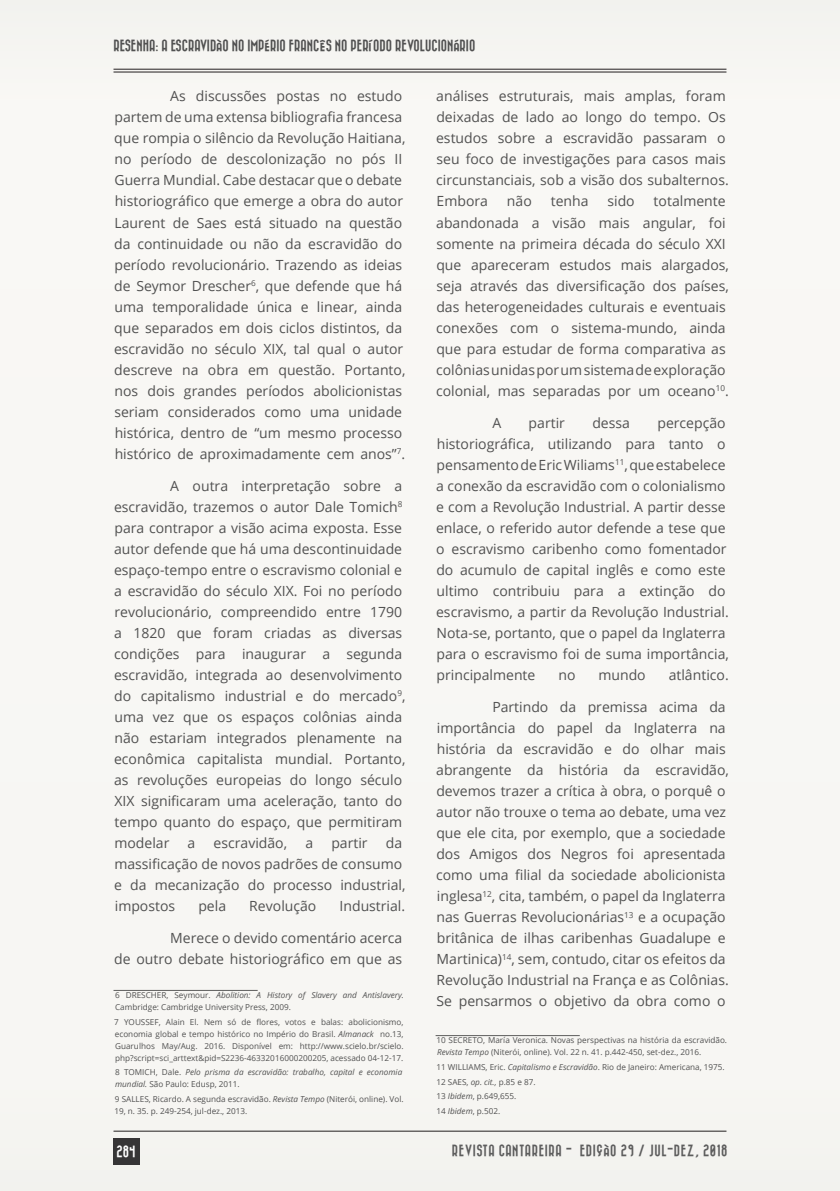
<style>
.page{position:relative;width:840px;height:1191px;background:#fff}
.page>*{position:absolute;margin:0;border:0;box-sizing:border-box;transform-origin:0 0}
.t1{font:14px/21px "Open Sans";color:#515151}
.t2{font:12px "Bazar";color:#515151}
.t3{font:12px "Bazar";letter-spacing:.05em;color:#5d5d5d}
.t4{font:12px "Bazar";color:#fff}
.Texto_de_nota_de_rod{font:8.2px/12px "Open Sans";color:#515151}
.Texto_de_nota_de_rod-2{font:italic 8.2px/12px "Open Sans";color:#515151}
.s1{font-style:italic}
.s2{font-style:normal}
</style>
<div class="page">
<div style="left:0;top:0;width:839px;height:1190px;background:#f8f7f4"></div>
<hr style="left:113px;top:69px;width:613px;height:1px;background:#231f20">
<hr style="left:113px;top:72px;width:613px;height:1px;background:#231f20">
<hr style="left:113px;top:1130px;width:613px;height:1px;background:#231f20">
<div style="left:113px;top:1138px;width:26px;height:27px;background:#363536"></div>
<hr style="left:113px;top:990px;width:144px;height:1px;background:#5d5d5d">
<hr style="left:435px;top:1035px;width:144px;height:1px;background:#5d5d5d">
<p class="t2" style="left:113px;top:39px;width:363px">RESENHA: A ESCRAVIDÃO NO IMPÉRIO FRANCÊS NO PERÍODO REVOLUCIONÁRIO</p>
<p class="t1" style="left:114px;top:85px;width:293px;text-indent:56px">As discussões postas no estudo partem de uma extensa bibliografia francesa que rompia o silêncio da Revolução Haitiana, no período de descolonização no pós II Guerra Mundial. Cabe destacar que o debate historiográfico que emerge a obra do autor Laurent de Saes está situado na questão da continuidade ou não da escravidão do período revolucionário. Trazendo as ideias de Seymor Drescher<sup>6</sup>, que defende que há uma temporalidade única e linear, ainda que separados em dois ciclos distintos, da escravidão no século XIX, tal qual o autor descreve na obra em questão. Portanto, nos dois grandes períodos abolicionistas seriam considerados como uma unidade histórica, dentro de “um mesmo processo histórico de aproximadamente cem anos”<sup>7</sup>.</p>
<p class="t1" style="left:114px;top:475px;width:293px;text-indent:56px">A outra interpretação sobre a escravidão, trazemos o autor Dale Tomich<sup>8 </sup>para contrapor a visão acima exposta. Esse autor defende que há uma descontinuidade espaço-tempo entre o escravismo colonial e a escravidão do século XIX. Foi no período revolucionário, compreendido entre 1790 a 1820 que foram criadas as diversas condições para inaugurar a segunda escravidão, integrada ao desenvolvimento do capitalismo industrial e do mercado<sup>9</sup>, uma vez que os espaços colônias ainda não estariam integrados plenamente na econômica capitalista mundial. Portanto, as revoluções europeias do longo século XIX significaram uma aceleração, tanto do tempo quanto do espaço, que permitiram modelar</p>
<p class="t1" style="left:436px;top:85px;width:294px">análises estruturais, mais amplas, foram deixadas de lado ao longo do tempo. Os estudos sobre a escravidão passaram o seu foco de investigações para casos mais circunstanciais, sob a visão dos subalternos.<br>Embora</p>
<p class="t1" style="left:436px;top:190px;width:294px;text-indent:217px">totalmente abandonada a visão mais angular, foi somente na primeira década do século XXI que apareceram estudos mais alargados, seja através das diversificação dos países, das heterogeneidades culturais e eventuais conexões com o sistema-mundo, ainda que para estudar de forma comparativa as colônias unidas por um sistema de exploração colonial, mas separadas por um oceano<sup>10</sup>.</p>
<p class="t1" style="left:492px;top:412px;width:10px">A</p>
<p class="t1" style="left:528px;top:412px;width:38px">partir</p>
<p class="t1" style="left:592px;top:412px;width:39px">dessa</p>
<p class="t1" style="left:506px;top:190px;width:26px">não</p>
<p class="t1" style="left:550px;top:190px;width:39px">tenha</p>
<p class="t1" style="left:607px;top:190px;width:29px">sido</p>
<p class="t1" style="left:436px;top:412px;width:294px;text-indent:221px">percepção historiográfica, utilizando para tanto o pensamento de Eric Wiliams<sup>11</sup>, que estabelece a conexão da escravidão com o colonialismo e com a Revolução Industrial. A partir desse enlace, o referido autor defende a tese que o escravismo caribenho como fomentador do acumulo de capital inglês e como este ultimo contribuiu para a extinção do escravismo, a partir da Revolução Industrial.<br>Nota-se, portanto, que o papel da Inglaterra para o escravismo foi de suma importância, principalmente</p>
<p class="t1" style="left:558px;top:664px;width:19px">no</p>
<p class="t1" style="left:598px;top:664px;width:49px">mundo</p>
<p class="t1" style="left:668px;top:664px;width:61px">atlântico.</p>
<p class="t1" style="left:436px;top:696px;width:294px;text-indent:56px">Partindo da premissa acima da importância do papel da Inglaterra na história da escravidão e do olhar mais abrangente da história da escravidão, devemos trazer a crítica à obra, o porquê o autor não trouxe o tema ao debate, uma vez que ele cita, por exemplo, que a sociedade dos Amigos dos Negros foi apresentada como uma filial da sociedade abolicionista inglesa<sup>12</sup>, cita, também, o papel da Inglaterra nas Guerras Revolucionárias<sup>13</sup> e a ocupação britânica de ilhas caribenhas Guadalupe e Martinica)<sup>14</sup>, sem, contudo, citar os efeitos da Revolução Industrial na França e as Colônias.<br>Se pensarmos o objetivo da obra como o</p>
<p class="Texto_de_nota_de_rod" style="left:436px;top:1033px;width:292px">10 SECRETO, María Veronica. Novas perspectivas na história da escravidão.<br><span class="s1">Revista Tempo</span> (Niterói, online). Vol. 22 n. 41. p.442-450, set-dez., 2016.</p>
<p class="Texto_de_nota_de_rod" style="left:436px;top:1060px;width:289px">11 WILLIAMS, Eric. <span class="s1">Capitalismo e Escravidão</span>. Rio de Janeiro: Americana, 1975.</p>
<p class="Texto_de_nota_de_rod" style="left:436px;top:1075px;width:101px">12 SAES, <span class="s1">op. cit.,</span> p.85 e 87.</p>
<p class="Texto_de_nota_de_rod" style="left:436px;top:1090px;width:81px">13 <span class="s1">Ibidem</span>, p.649,655.</p>
<p class="Texto_de_nota_de_rod" style="left:436px;top:1105px;width:65px">14 <span class="s1">Ibidem</span>, p.502.</p>
<p class="t1" style="left:114px;top:832px;width:293px;text-indent:272px">da massificação de novos padrões de consumo e da mecanização do processo industrial, impostos</p>
<p class="t1" style="left:187px;top:832px;width:9px">a</p>
<p class="t1" style="left:213px;top:832px;width:75px">escravidão,</p>
<p class="t1" style="left:305px;top:832px;width:9px">a</p>
<p class="t1" style="left:331px;top:832px;width:38px">partir</p>
<p class="t1" style="left:198px;top:895px;width:29px">pela</p>
<p class="t1" style="left:249px;top:895px;width:69px">Revolução</p>
<p class="t1" style="left:339px;top:895px;width:67px">Industrial.</p>
<p class="t1" style="left:114px;top:927px;width:289px;text-align:right">Merece o devido comentário acerca<br>de outro debate historiográfico em que as</p>
<p class="Texto_de_nota_de_rod" style="left:115px;top:988px;width:290px">6 DRESCHER, Seymour. <span class="s1">Abolition: A History of Slavery and Antislavery.<br></span>Cambridge: Cambridge University Press, 2009.</p>
<p class="Texto_de_nota_de_rod" style="left:114px;top:1015px;width:291px;text-align:justify">7 YOUSSEF, Alain El. Nem só de flores, votos e balas: abolicionismo, economia global e tempo histórico no Império do Brasil. <span class="s1">Almanack</span> no.13, Guarulhos May/Aug. 2016. Disponível em: http://www.scielo.br/scielo. php?script=sci_arttext&amp;pid=S2236-46332016000200205, acessado 04-12-17.</p>
<p class="Texto_de_nota_de_rod-2" style="left:115px;top:1066px;width:288px"><span class="s2">8 TOMICH, Dale.</span> Pelo prisma da escravidão: trabalho, capital e economia mundial. <span class="s2">São Paulo: Edusp, 2011.</span></p>
<p class="Texto_de_nota_de_rod" style="left:114px;top:1093px;width:290px">9 SALLES, Ricardo. A segunda escravidão. <span class="s1">Revista Tempo</span> (Niterói, online). Vol.<br>19, n. 35. p. 249-254, jul-dez., 2013.</p>
<p class="t4" style="left:116px;top:1145px;width:20px">284</p>
<p class="t3" style="left:451px;top:1143px;width:277px">REVISTA CANTAREIRA - EDIÇÃO 29 / JUL-DEZ, 2018</p>
</div>
